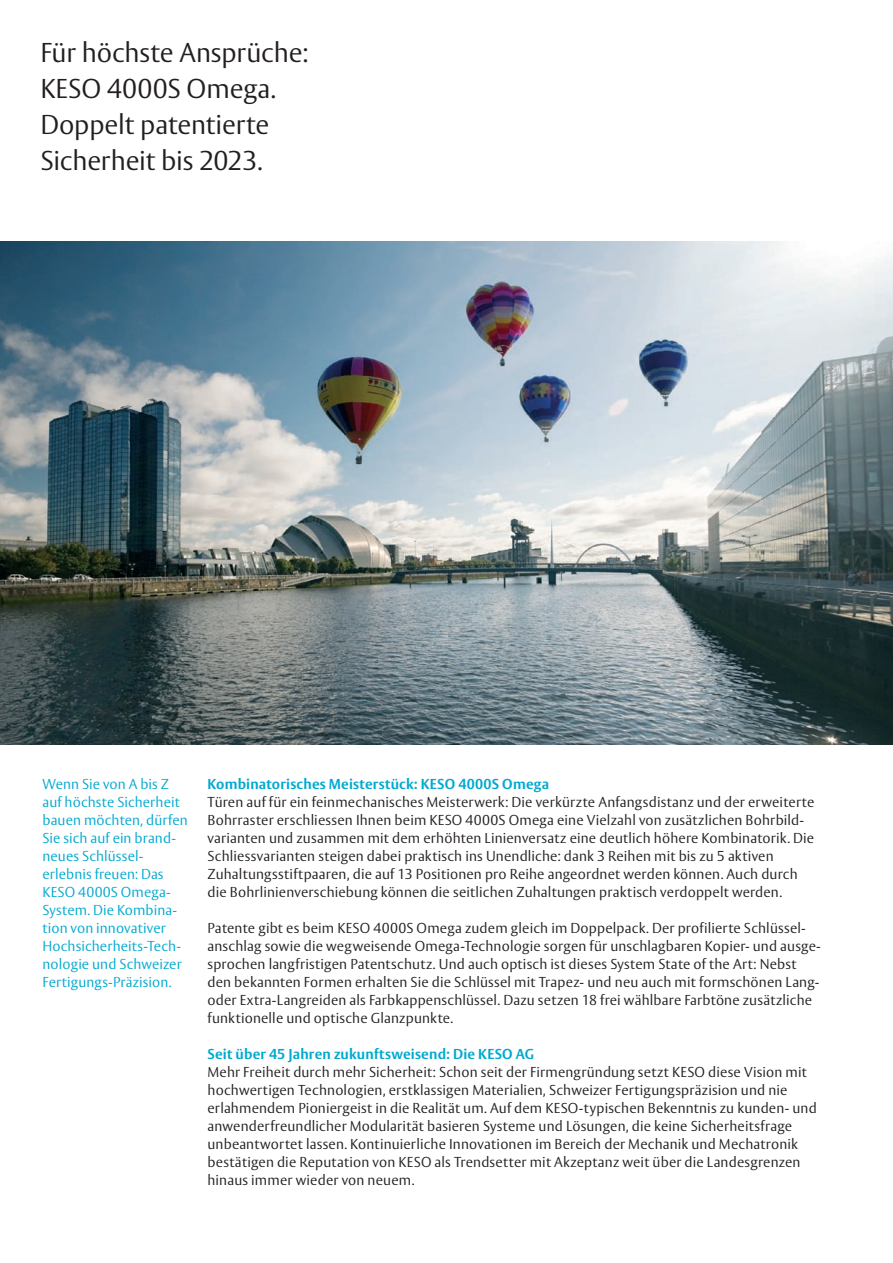
<style>
.page{position:relative;width:893px;height:1263px;background:#fff}
.page>*{position:absolute;margin:0;border:0;box-sizing:border-box;transform-origin:0 0}
.t1{font:300 27px/36px "ASSA Vesta";letter-spacing:-.005em;color:#231f20}
.t2{font:300 14.25px/18px "ASSA Vesta";letter-spacing:.01em;color:#231f20}
.t3{font:300 14.25px/18px "ASSA Vesta";letter-spacing:.005em;color:#00a9d0}
.t4{font:700 14.25px "ASSA Vesta";letter-spacing:.015em;color:#00a9d0}
</style>
<div class="page">
<img style="left:0;top:242px;width:893px;height:502px">
<h1 class="t1" style="left:40px;top:36px;width:269px">Für höchste Ansprüche:<br>KESO 4000S Omega.<br>Doppelt patentierte<br>Sicherheit bis 2023.</h1>
<p class="t3" style="left:43px;top:776px;width:147px">Wenn Sie von A bis Z auf höchste Sicherheit bauen möchten, dürfen<br>Sie sich auf ein brand&shy;neues Schlüssel&shy;erlebnis freuen: Das<br>KESO 4000S Omega-<br>System. Die Kombina&shy;tion von innovativer<br>Hochsicherheits-Tech&shy;nologie und Schweizer<br>Fertigungs-Präzision.</p>
<p class="t4" style="left:207px;top:775px;width:343px">Kombinatorisches Meisterstück: KESO 4000S Omega</p>
<p class="t2" style="left:207px;top:794px;width:608px">Türen auf für ein feinmechanisches Meisterwerk: Die verkürzte Anfangsdistanz und der erweiterte Bohrraster erschliessen Ihnen beim KESO 4000S Omega eine Vielzahl von zusätzlichen Bohrbild&shy;varianten und zusammen mit dem erhöhten Linienversatz eine deutlich höhere Kombinatorik. Die Schliessvarianten steigen dabei praktisch ins Unendliche: dank 3 Reihen mit bis zu 5 aktiven Zuhaltungsstiftpaaren, die auf 13 Positionen pro Reihe angeordnet werden können. Auch durch die Bohrlinienverschiebung können die seitlichen Zuhaltungen praktisch verdoppelt werden.</p>
<p class="t2" style="left:207px;top:920px;width:615px">Patente gibt es beim KESO 4000S Omega zudem gleich im Doppelpack. Der profilierte Schlüssel&shy;anschlag sowie die wegweisende Omega-Technologie sorgen für unschlagbaren Kopier- und ausge&shy;sprochen langfristigen Patentschutz. Und auch optisch ist dieses System State of the Art: Nebst den bekannten Formen erhalten Sie die Schlüssel mit Trapez- und neu auch mit formschönen Lang&shy;oder Extra-Langreiden als Farbkappenschlüssel. Dazu setzen 18 frei wählbare Farbtöne zusätzliche funktionelle und optische Glanzpunkte.</p>
<p class="t4" style="left:207px;top:1045px;width:328px">Seit über 45 Jahren zukunftsweisend: Die KESO AG</p>
<p class="t2" style="left:207px;top:1064px;width:611px">Mehr Freiheit durch mehr Sicherheit: Schon seit der Firmengründung setzt KESO diese Vision mit hochwertigen Technologien, erstklassigen Materialien, Schweizer Fertigungspräzision und nie erlahmendem Pioniergeist in die Realität um. Auf dem KESO-typischen Bekenntnis zu kunden- und anwenderfreundlicher Modularität basieren Systeme und Lösungen, die keine Sicherheitsfrage unbeantwortet lassen. Kontinuierliche Innovationen im Bereich der Mechanik und Mechatronik bestätigen die Reputation von KESO als Trendsetter mit Akzeptanz weit über die Landesgrenzen hinaus immer wieder von neuem.</p>
</div>
